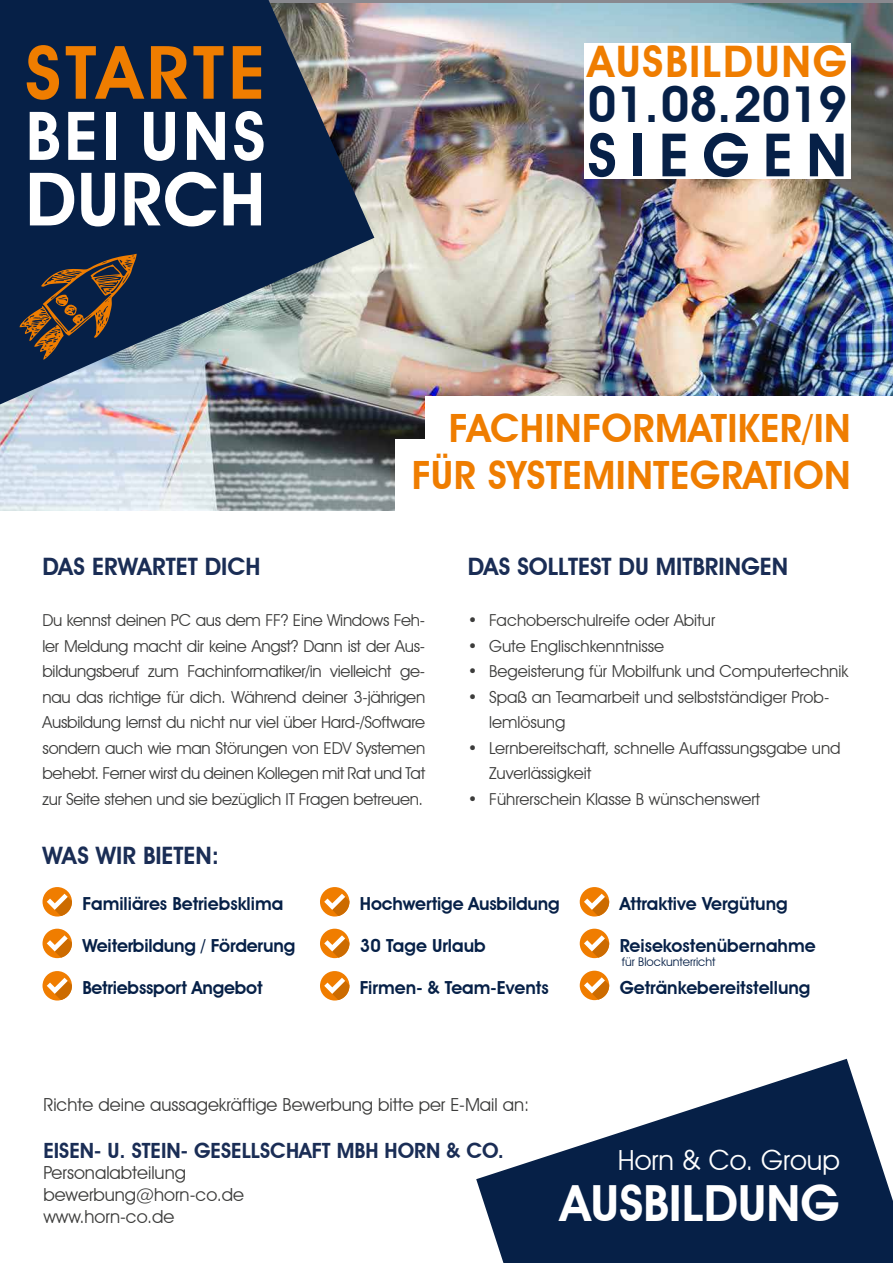
<style>
.page{position:relative;width:893px;height:1263px;background:#fff}
.page>*{position:absolute;margin:0;border:0;box-sizing:border-box;transform-origin:0 0}
.t1{font:600 73.95px "Avant Garde IT Cby BT";letter-spacing:.06em;color:#ef7d00}
.t2{font:600 73.95px "Avant Garde IT Cby BT";letter-spacing:.01em;color:#fff}
.t3{font:600 67.5px "Avant Garde IT Cby BT";letter-spacing:.06em;color:#fff}
.t4{font:600 60px "Avant Garde IT Cby BT";letter-spacing:.225em;color:#062047}
.t5{font:600 49.8px "Avant Garde IT Cby BT";color:#fff}
.t6{font:600 49.5px "Avant Garde IT Cby BT";letter-spacing:-.01em;color:#062047}
.t7{font:600 43.5px "Avant Garde IT Cby BT";letter-spacing:.04em;color:#ef7d00}
.t8{font:600 39px/46.8px "Avant Garde IT Cby BT";letter-spacing:.01em;color:#ef7d00;text-align:right}
.t9{font:27.75px "Avant Garde IT Cby BT";color:#fff}
.t10{font:600 24px "Avant Garde IT Cby BT";color:#1a2d55}
.t11{font:600 21px "Avant Garde IT Cby BT";color:#1a2d55}
.t12{font:600 18px "Avant Garde IT Cby BT";color:#062047}
.t13{font:18px/21.6px "Avant Garde IT Cby BT";color:#3c3c3b}
.t14{font:16.5px/25.5px "Avant Garde IT Cby BT";color:#3c3c3b}
.t15{font:12px "Avant Garde IT Cby BT";color:#062047}
</style>
<div class="page">
<img style="left:0;top:4px;width:893px;height:506px">
<svg style="left:0;top:0;width:374px;height:404px;background:#334763"></svg>
<svg style="left:19px;top:254px;width:118px;height:106px;background:#39363a"></svg>
<div style="left:425px;top:396px;width:468px;height:55px;background:#fff"></div>
<div style="left:396px;top:440px;width:497px;height:75px;background:#fff"></div>
<div style="left:584px;top:43px;width:267px;height:135px;background:#fff"></div>
<div style="left:43px;top:887px;width:29px;height:29px;background:#f07d00;border-radius:50%"></div>
<svg style="left:47px;top:894px;width:25px;height:22px"></svg>
<div style="left:43px;top:929px;width:29px;height:29px;background:#f07d00;border-radius:50%"></div>
<svg style="left:47px;top:935px;width:25px;height:23px"></svg>
<div style="left:43px;top:971px;width:29px;height:29px;background:#f07d00;border-radius:50%"></div>
<svg style="left:47px;top:978px;width:25px;height:22px"></svg>
<div style="left:580px;top:887px;width:29px;height:29px;background:#f07d00;border-radius:50%"></div>
<svg style="left:584px;top:894px;width:25px;height:22px"></svg>
<div style="left:580px;top:929px;width:29px;height:29px;background:#f07d00;border-radius:50%"></div>
<svg style="left:584px;top:935px;width:25px;height:23px"></svg>
<div style="left:580px;top:971px;width:29px;height:29px;background:#f07d00;border-radius:50%"></div>
<svg style="left:584px;top:977px;width:25px;height:23px"></svg>
<div style="left:320px;top:887px;width:29px;height:29px;background:#f07d00;border-radius:50%"></div>
<svg style="left:324px;top:894px;width:25px;height:22px"></svg>
<div style="left:320px;top:929px;width:29px;height:29px;background:#f07d00;border-radius:50%"></div>
<svg style="left:324px;top:935px;width:25px;height:23px"></svg>
<div style="left:320px;top:971px;width:29px;height:29px;background:#f07d00;border-radius:50%"></div>
<svg style="left:324px;top:978px;width:25px;height:22px"></svg>
<svg style="left:476px;top:1059px;width:417px;height:204px;fill:#062047"></svg>
<h1 class="t1" style="left:26px;top:28px;width:241px">STARTE</h1>
<h2 class="t3" style="left:26px;top:95px;width:241px">BEI UNS</h2>
<h1 class="t2" style="left:26px;top:155px;width:241px">DURCH</h1>
<h3 class="t7" style="left:588px;top:36px;width:261px">AUSBILDUNG</h3>
<h3 class="t6" style="left:588px;top:75px;width:261px">01. 08. 2019</h3>
<h3 class="t4" style="left:588px;top:119px;width:261px">SIEGEN</h3>
<h3 class="t8" style="left:412px;top:405px;width:441px">FACHINFORMATIKER/IN<br>FÜR SYSTEMINTEGRATION</h3>
<h3 class="t10" style="left:43px;top:552px;width:219px">DAS ERWARTET DICH</h3>
<p class="t14" style="left:43px;top:607px;width:384px;text-align:justify">Du kennst deinen PC aus dem FF? Eine Windows Feh&shy;ler Meldung macht dir keine Angst? Dann ist der Aus&shy;bildungsberuf zum Fachinformatiker/in vielleicht ge&shy;nau das richtige für dich. Während deiner 3-jährigen Ausbildung lernst du nicht nur viel über Hard-/Software sondern auch wie man Störungen von EDV Systemen behebt. Ferner wirst du deinen Kollegen mit Rat und Tat zur Seite stehen und sie bezüglich IT Fragen betreuen.</p>
<h3 class="t10" style="left:468px;top:552px;width:322px">DAS SOLLTEST DU MITBRINGEN</h3>
<p class="t14" style="left:468px;top:607px;width:249px">• Fachoberschulreife oder Abitur</p>
<p class="t14" style="left:468px;top:633px;width:198px">• Gute Englischkenntnisse</p>
<p class="t14" style="left:468px;top:658px;width:382px">• Begeisterung für Mobilfunk und Computertechnik</p>
<p class="t14" style="left:489px;top:684px;width:342px;text-indent:-21px">• Spaß an Teamarbeit und selbstständiger Prob&shy;lemlösung</p>
<p class="t14" style="left:489px;top:735px;width:353px;text-indent:-21px">• Lernbereitschaft, schnelle Auffassungsgabe und<br>Zuverlässigkeit</p>
<p class="t14" style="left:468px;top:786px;width:294px">• Führerschein Klasse B wünschenswert</p>
<h3 class="t10" style="left:43px;top:841px;width:178px">WAS WIR BIETEN:</h3>
<p class="t12" style="left:82px;top:892px;width:202px">Familiäres Betriebsklima</p>
<p class="t12" style="left:82px;top:934px;width:214px">Weiterbildung / Förderung</p>
<p class="t12" style="left:82px;top:976px;width:182px">Betriebssport Angebot</p>
<p class="t12" style="left:360px;top:892px;width:201px">Hochwertige Ausbildung</p>
<p class="t12" style="left:360px;top:934px;width:127px">30 Tage Urlaub</p>
<p class="t12" style="left:360px;top:976px;width:190px">Firmen- &amp; Team-Events</p>
<p class="t12" style="left:620px;top:892px;width:170px">Attraktive Vergütung</p>
<p class="t12" style="left:620px;top:934px;width:198px">Reisekostenübernahme</p>
<p class="t12" style="left:620px;top:976px;width:192px">Getränkebereitstellung</p>
<p class="t15" style="left:622px;top:955px;width:95px">für Blockunterricht</p>
<p class="t13" style="left:43px;top:1093px;width:488px">Richte deine aussagekräftige Bewerbung bitte per E-Mail an:</p>
<p class="t11" style="left:43px;top:1138px;width:462px">EISEN- U. STEIN- GESELLSCHAFT MBH HORN &amp; CO.</p>
<p class="t13" style="left:43px;top:1162px;width:202px">Personalabteilung bewerbung@horn-co.de www.horn-co.de</p>
<h3 class="t9" style="left:618px;top:1143px;width:224px">Horn &amp; Co. Group</h3>
<h3 class="t5" style="left:561px;top:1173px;width:281px">AUSBILDUNG</h3>
</div>
